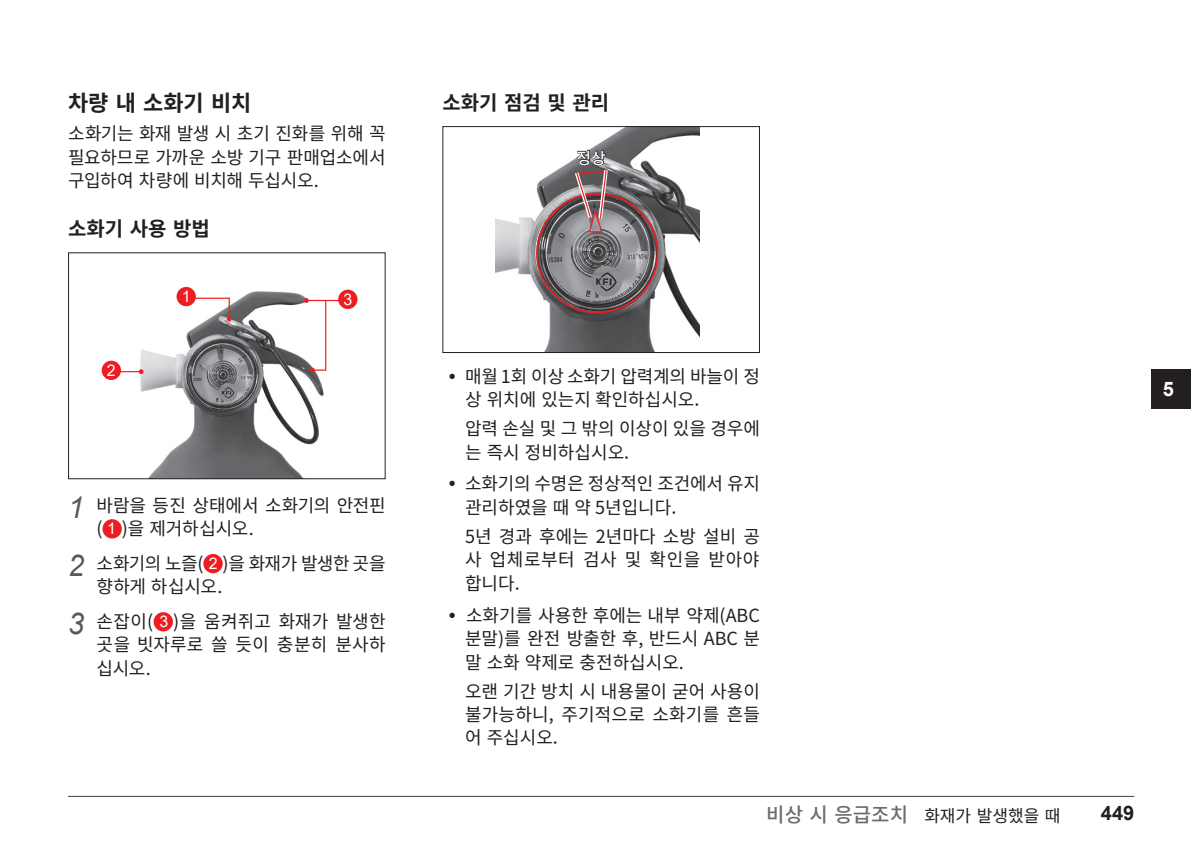
<style>
.page{position:relative;width:1191px;height:851px;background:#fff}
.page>*{position:absolute;margin:0;border:0;box-sizing:border-box;transform-origin:0 0}
.Heading3{font:700 22px "Noto Sans CJ Kkr";color:#231f20}
.Heading4{font:700 20px "Noto Sans CJ Kkr";color:#231f20}
.t1{font:700 20px "Arial";color:#231f20}
.t2{font:700 20px "Arial";color:#fff}
.Description{font:18px/23.4px "Noto Sans CJ Kkr";color:#231f20;text-align:justify}
.UnorderList1_Child{font:18px/23.4px "Noto Sans CJ Kkr";color:#231f20;text-align:justify}
.t3{font:17px "Noto Sans CJ Kkr";color:#231f20}
.t4{font:16px "Arial";color:#fff}
.t5{font:500 16px "Noto Sans CJ Kkr";color:#fff}
.s1{font-family:"Arial";font-style:italic;font-size:30px;color:#57585a}
.s2{font-weight:500;font-size:20px;color:#6c6d70}
</style>
<div class="page">
<hr style="left:68px;top:795px;width:1066px;height:1px;background:#3e3e3f">
<div style="left:1151px;top:369px;width:40px;height:39px;background:#231f20"></div>
<img style="left:101px;top:286px;width:257px;height:191px">
<div style="left:68px;top:252px;width:318px;height:227px;border:1px solid #231f20"></div>
<hr style="left:107px;top:371px;width:34px;height:1px;background:#ee1d23">
<svg style="left:139px;top:369px;width:5px;height:5px"></svg>
<svg style="left:192px;top:297px;width:40px;height:24px"></svg>
<hr style="left:306px;top:300px;width:34px;height:1px;background:#ee1d23">
<svg style="left:304px;top:298px;width:23px;height:74px"></svg>
<div style="left:177px;top:287px;width:19px;height:19px;background:#ee1d23;border-radius:50%"></div>
<div style="left:102px;top:360px;width:19px;height:20px;background:#ee1d23;border-radius:50%"></div>
<div style="left:338px;top:289px;width:19px;height:20px;background:#ee1d23;border-radius:50%"></div>
<div style="left:102px;top:519px;width:20px;height:19px;background:#ee1d23;border-radius:50%"></div>
<div style="left:203px;top:554px;width:20px;height:19px;background:#ee1d23;border-radius:50%"></div>
<div style="left:154px;top:612px;width:19px;height:19px;background:#ee1d23;border-radius:50%"></div>
<img style="left:496px;top:128px;width:203px;height:223px">
<div style="left:442px;top:126px;width:318px;height:227px;border:1px solid #231f20"></div>
<svg style="left:536px;top:149px;width:122px;height:164px"></svg>
<p class="Heading3" style="left:68px;top:91px;width:185px">차량 내 소화기 비치</p>
<p class="Description" style="left:68px;top:122px;width:319px">소화기는 화재 발생 시 초기 진화를 위해 꼭 필요하므로 가까운 소방 기구 판매업소에서 구입하여 차량에 비치해 두십시오.</p>
<p class="Heading4" style="left:68px;top:217px;width:143px">소화기 사용 방법</p>
<p class="t4" style="left:107px;top:359px;width:10px">2</p>
<p class="t4" style="left:182px;top:285px;width:10px">1</p>
<p class="t4" style="left:343px;top:288px;width:10px">3</p>
<p class="Description" style="left:96px;top:493px;width:291px;text-indent:-28px"><span class="s1">1</span> 바람을 등진 상태에서 소화기의 안전핀 (</p>
<p class="t4" style="left:107px;top:517px;width:10px">1</p>
<p class="Description" style="left:122px;top:517px;width:133px">)을 제거하십시오.</p>
<p class="Description" style="left:68px;top:552px;width:137px"><span class="s1">2</span> 소화기의 노즐(</p>
<p class="t4" style="left:209px;top:552px;width:10px">2</p>
<p class="Description" style="left:222px;top:552px;width:165px">)을 화재가 발생한 곳을</p>
<p class="Description" style="left:96px;top:575px;width:127px">향하게 하십시오.</p>
<p class="Description" style="left:68px;top:610px;width:87px"><span class="s1">3</span> 손잡이(</p>
<p class="t4" style="left:159px;top:610px;width:10px">3</p>
<p class="Description" style="left:96px;top:610px;width:291px;text-indent:77px">)을 움켜쥐고 화재가 발생한 곳을 빗자루로 쓸 듯이 충분히 분사하 십시오.</p>
<p class="Heading4" style="left:442px;top:91px;width:168px">소화기 점검 및 관리</p>
<p class="t5" style="left:576px;top:149px;width:31px">정상</p>
<p class="Description" style="left:465px;top:364px;width:296px">매월 1회 이상 소화기 압력계의 바늘이 정 상 위치에 있는지 확인하십시오.</p>
<p class="UnorderList1_Child" style="left:465px;top:417px;width:296px">압력 손실 및 그 밖의 이상이 있을 경우에 는 즉시 정비하십시오.</p>
<p class="Description" style="left:465px;top:472px;width:296px">소화기의 수명은 정상적인 조건에서 유지 관리하였을 때 약 5년입니다.</p>
<p class="UnorderList1_Child" style="left:465px;top:525px;width:296px">5년 경과 후에는 2년마다 소방 설비 공 사 업체로부터 검사 및 확인을 받아야 합니다.</p>
<p class="Description" style="left:465px;top:603px;width:296px">소화기를 사용한 후에는 내부 약제(ABC 분말)를 완전 방출한 후, 반드시 ABC 분 말 소화 약제로 충전하십시오.</p>
<p class="UnorderList1_Child" style="left:465px;top:679px;width:296px">오랜 기간 방치 시 내용물이 굳어 사용이 불가능하니, 주기적으로 소화기를 흔들 어 주십시오.</p>
<p class="t3" style="left:766px;top:805px;width:296px"><span class="s2">비상 시 응급조치</span> 화재가 발생했을 때</p>
<p class="t1" style="left:1100px;top:798px;width:35px">449</p>
<p class="t2" style="left:1162px;top:375px;width:13px">5</p>
</div>
